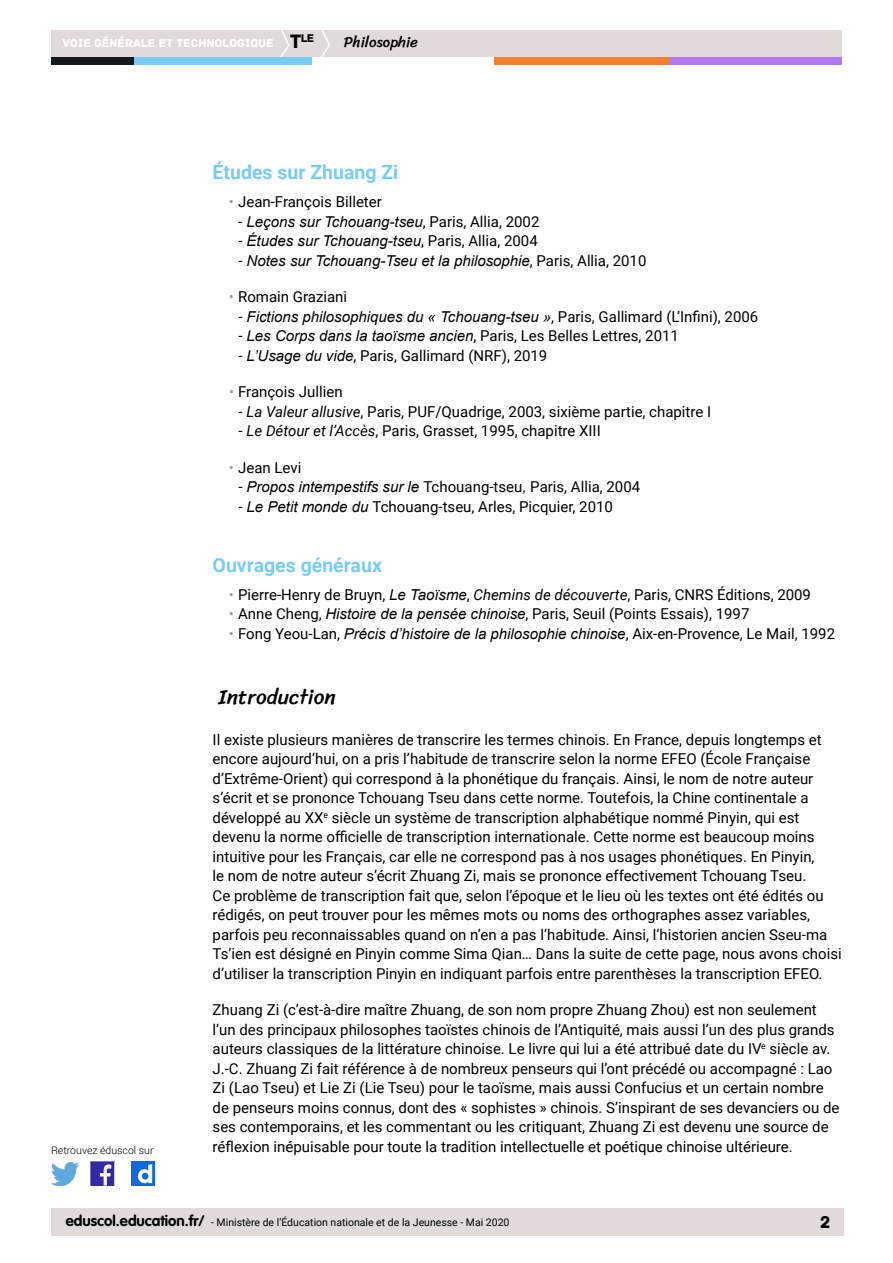
<style>
.page{position:relative;width:893px;height:1263px;background:#fff}
.page>*{position:absolute;margin:0;border:0;box-sizing:border-box;transform-origin:0 0}
.t1{font:21px "Sriracha";color:#000}
.t2{font:700 19.5px "Roboto";color:#79cdf4}
.t3{font:18px "Archive";color:#000}
.t4{font:15px/19.5px "Roboto";color:#000}
.t5{font:italic 15px "Arial";color:#000}
.t6{font:15px "Sriracha";color:#000}
.t7{font:12px "Archive";color:#fff}
.t8{font:11.85px "Archive";color:#000}
.t9{font:10.5px "Roboto";color:#000}
.t10{font:300 10.5px "Roboto";color:#000}
.s1{font-size:20.4px;color:#000}
.s2{color:#9d9d9c}
.s3{font-family:"Roboto";font-style:normal}
.s4{font-family:"Arial";font-style:italic}
.s5{font-style:italic}
.s6{font-family:"VAG Rounded Std";font-weight:700;font-size:15px}
</style>
<div class="page">
<div style="left:51px;top:30px;width:791px;height:27px;background:#e1dad8"></div>
<svg style="left:280px;top:30px;width:10px;height:27px"></svg>
<svg style="left:321px;top:30px;width:9px;height:27px"></svg>
<div style="left:133px;top:57px;width:179px;height:8px;background:#79cdf4"></div>
<div style="left:51px;top:57px;width:82px;height:8px;background:#141a1c"></div>
<div style="left:667px;top:57px;width:175px;height:8px;background:#b078f2"></div>
<div style="left:494px;top:57px;width:175px;height:8px;background:#f0802b"></div>
<div style="left:51px;top:1209px;width:792px;height:27px;background:#e1dad8"></div>
<img style="left:91px;top:1162px;width:23px;height:23px">
<img style="left:51px;top:1163px;width:28px;height:22px">
<img style="left:132px;top:1162px;width:22px;height:23px">
<p class="t8" style="left:301px;top:31px;width:15px">le</p>
<p class="t7" style="left:63px;top:36px;width:240px">VOIE GÉNÉRALE ET TECHNOLOGIQUE <span class="s1">T</span></p>
<p class="t6" style="left:344px;top:33px;width:76px">Philosophie</p>
<h2 class="t2" style="left:213px;top:159px;width:187px">Études sur Zhuang Zi</h2>
<p class="t4" style="left:229px;top:192px;width:154px"><span class="s2">•</span> Jean-François Billeter</p>
<p class="t5" style="left:238px;top:212px;width:303px"><span class="s3">-</span> Leçons sur Tchouang-tseu<span class="s3">, Paris, Allia, 2002</span></p>
<p class="t5" style="left:238px;top:231px;width:301px"><span class="s3">-</span> Études sur Tchouang-tseu<span class="s3">, Paris, Allia, 2004</span></p>
<p class="t5" style="left:238px;top:251px;width:410px"><span class="s3">-</span> Notes sur Tchouang-Tseu et la philosophie<span class="s3">, Paris, Allia, 2010</span></p>
<p class="t4" style="left:229px;top:287px;width:120px"><span class="s2">•</span> Romain Graziani</p>
<p class="t5" style="left:238px;top:307px;width:521px"><span class="s3">-</span> Fictions philosophiques du « Tchouang-tseu »<span class="s3">, Paris, Gallimard (L’Infini), 2006</span></p>
<p class="t4" style="left:238px;top:326px;width:442px">- <span class="s4">Les Corps dans la taoïsme ancien</span>, Paris, Les Belles Lettres, 2011</p>
<p class="t4" style="left:238px;top:345px;width:311px">- <span class="s4">L’Usage du vide</span>, Paris, Gallimard (NRF), 2019</p>
<p class="t4" style="left:229px;top:382px;width:115px"><span class="s2">•</span> François Jullien</p>
<p class="t4" style="left:238px;top:401px;width:474px">- <span class="s5">La Valeur allusive</span>, Paris, PUF/Quadrige, 2003, sixième partie, chapitre I</p>
<p class="t4" style="left:238px;top:421px;width:364px">- <span class="s5">Le Détour et l’Accès</span>, Paris, Grasset, 1995, chapitre XIII</p>
<p class="t4" style="left:229px;top:457px;width:74px"><span class="s2">•</span> Jean Levi</p>
<p class="t4" style="left:238px;top:477px;width:403px">- <span class="s4">Propos intempestifs sur le</span> Tchouang-tseu<span class="s4">,</span> Paris, Allia, 2004</p>
<p class="t4" style="left:238px;top:496px;width:376px">- <span class="s4">Le Petit monde du</span> Tchouang-tseu, Arles, Picquier, 2010</p>
<p class="t10" style="left:51px;top:1143px;width:104px">Retrouvez éduscol sur</p>
<h2 class="t2" style="left:213px;top:551px;width:171px">Ouvrages généraux</h2>
<p class="t4" style="left:229px;top:584px;width:584px"><span class="s2">•</span> Pierre-Henry de Bruyn, <span class="s4">Le Taoïsme</span>, <span class="s5">Chemins de découverte</span>, Paris, CNRS Éditions, 2009</p>
<p class="t4" style="left:229px;top:604px;width:522px"><span class="s2">•</span> Anne Cheng, <span class="s4">Histoire de la pensée chinoise</span>, Paris, Seuil (Points Essais), 1997</p>
<p class="t4" style="left:229px;top:623px;width:608px"><span class="s2">•</span> Fong Yeou-Lan, <span class="s4">Précis d’histoire de la philosophie chinoise</span>, Aix-en-Provence, Le Mail, 1992</p>
<h1 class="t1" style="left:219px;top:684px;width:119px">Introduction</h1>
<p class="t4" style="left:213px;top:729px;width:631px">Il existe plusieurs manières de transcrire les termes chinois. En France, depuis longtemps et encore aujourd’hui, on a pris l’habitude de transcrire selon la norme EFEO (École Française d’Extrême-Orient) qui correspond à la phonétique du français. Ainsi, le nom de notre auteur s’écrit et se prononce Tchouang Tseu dans cette norme. Toutefois, la Chine continentale a développé au XX<sup>e</sup> siècle un système de transcription alphabétique nommé Pinyin, qui est devenu la norme officielle de transcription internationale. Cette norme est beaucoup moins intuitive pour les Français, car elle ne correspond pas à nos usages phonétiques. En Pinyin,<br>le nom de notre auteur s’écrit Zhuang Zi, mais se prononce effectivement Tchouang Tseu.<br>Ce problème de transcription fait que, selon l’époque et le lieu où les textes ont été édités ou rédigés, on peut trouver pour les mêmes mots ou noms des orthographes assez variables, parfois peu reconnaissables quand on n’en a pas l’habitude. Ainsi, l’historien ancien Sseu-ma Ts’ien est désigné en Pinyin comme Sima Qian… Dans la suite de cette page, nous avons choisi d’utiliser la transcription Pinyin en indiquant parfois entre parenthèses la transcription EFEO.</p>
<p class="t4" style="left:213px;top:999px;width:628px">Zhuang Zi (c’est-à-dire maître Zhuang, de son nom propre Zhuang Zhou) est non seulement l’un des principaux philosophes taoïstes chinois de l’Antiquité, mais aussi l’un des plus grands auteurs classiques de la littérature chinoise. Le livre qui lui a été attribué date du IV<sup>e</sup> siècle av.<br>J.-C. Zhuang Zi fait référence à de nombreux penseurs qui l’ont précédé ou accompagné : Lao Zi (Lao Tseu) et Lie Zi (Lie Tseu) pour le taoïsme, mais aussi Confucius et un certain nombre de penseurs moins connus, dont des « sophistes » chinois. S’inspirant de ses devanciers ou de ses contemporains, et les commentant ou les critiquant, Zhuang Zi est devenu une source de réflexion inépuisable pour toute la tradition intellectuelle et poétique chinoise ultérieure.</p>
<p class="t9" style="left:66px;top:1215px;width:445px"><span class="s6">eduscol.education.fr/</span> - Ministère de l’Éducation nationale et de la Jeunesse - Mai 2020</p>
<p class="t3" style="left:820px;top:1211px;width:12px">2</p>
</div>
